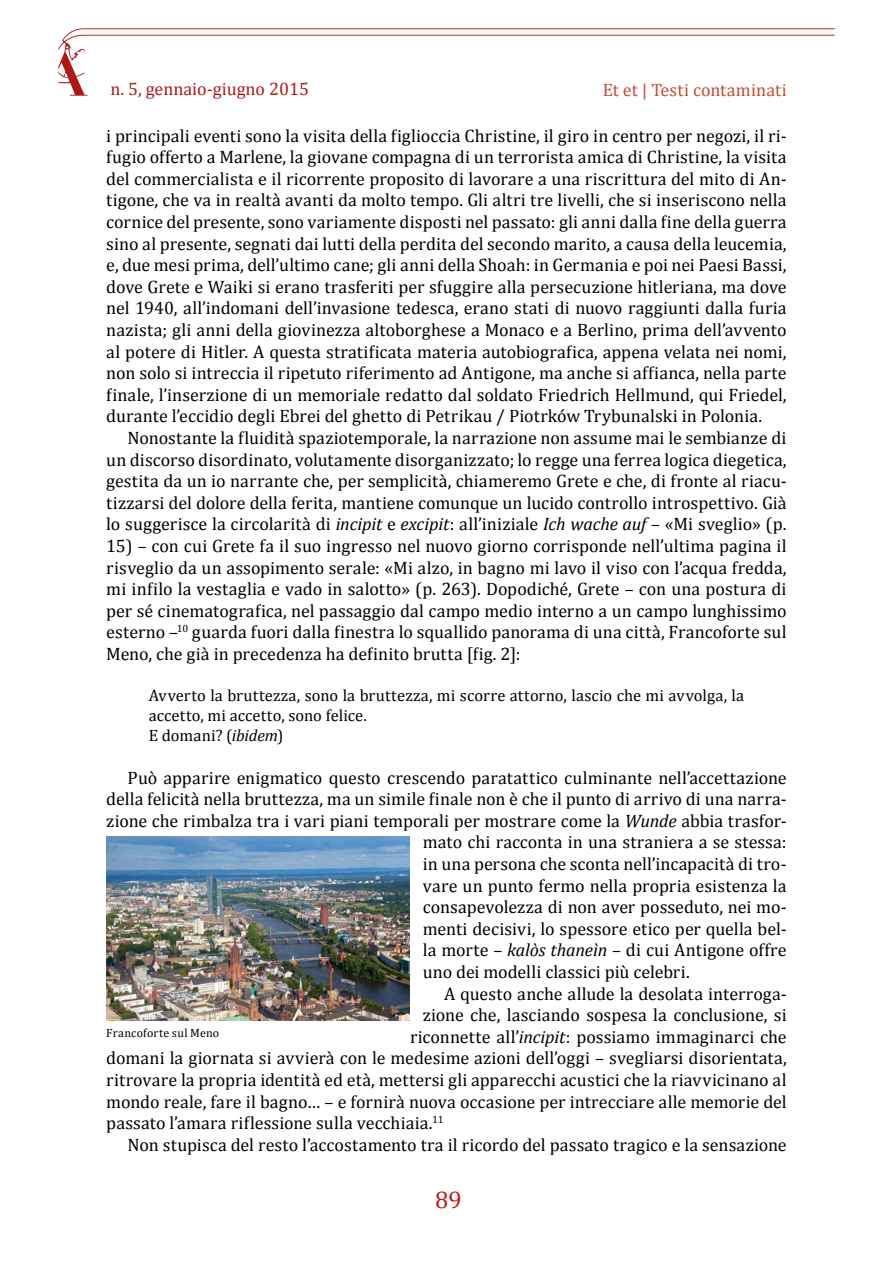
<style>
.page{position:relative;width:893px;height:1263px;background:#fff}
.page>*{position:absolute;margin:0;border:0;box-sizing:border-box;transform-origin:0 0}
.t1{font:24px "Cambria";color:#b91818}
.t2{font:18px/21.6px "Cambria";letter-spacing:.005em;color:#000;text-align:justify}
.t3{font:18px "Cambria";color:#ad1917}
.t4{font:18px "Cambria";letter-spacing:.005em;color:#c64a34}
.t5{font:16.5px/19.8px "Cambria";letter-spacing:.005em;color:#000}
.t6{font:12px "Cambria";letter-spacing:.02em;color:#000}
.s1{font-style:italic}
</style>
<div class="page">
<svg style="left:58px;top:28px;width:777px;height:68px"></svg>
<svg style="left:65px;top:73px;width:3px;height:4px"></svg>
<img style="left:106px;top:836px;width:304px;height:184px">
<p class="t3" style="left:110px;top:78px;width:200px">n. 5, gennaio-giugno 2015</p>
<p class="t4" style="left:603px;top:79px;width:185px">Et et | Testi contaminati</p>
<p class="t2" style="left:106px;top:125px;width:682px">i principali eventi sono la visita della figlioccia Christine, il giro in centro per negozi, il ri&shy;fugio offerto a Marlene, la giovane compagna di un terrorista amica di Christine, la visita del commercialista e il ricorrente proposito di lavorare a una riscrittura del mito di An&shy;tigone, che va in realtà avanti da molto tempo. Gli altri tre livelli, che si inseriscono nella cornice del presente, sono variamente disposti nel passato: gli anni dalla fine della guerra sino al presente, segnati dai lutti della perdita del secondo marito, a causa della leucemia, e, due mesi prima, dell’ultimo cane; gli anni della Shoah: in Germania e poi nei Paesi Bassi, dove Grete e Waiki si erano trasferiti per sfuggire alla persecuzione hitleriana, ma dove nel 1940, all’indomani dell’invasione tedesca, erano stati di nuovo raggiunti dalla furia nazista; gli anni della giovinezza altoborghese a Monaco e a Berlino, prima dell’avvento al potere di Hitler. A questa stratificata materia autobiografica, appena velata nei nomi, non solo si intreccia il ripetuto riferimento ad Antigone, ma anche si affianca, nella parte finale, l’inserzione di un memoriale redatto dal soldato Friedrich Hellmund, qui Friedel, durante l’eccidio degli Ebrei del ghetto di Petrikau / Piotrków Trybunalski in Polonia.</p>
<p class="t2" style="left:106px;top:427px;width:682px;text-indent:21px">Nonostante la fluidità spaziotemporale, la narrazione non assume mai le sembianze di un discorso disordinato, volutamente disorganizzato; lo regge una ferrea logica diegetica, gestita da un io narrante che, per semplicità, chiameremo Grete e che, di fronte al riacu&shy;tizzarsi del dolore della ferita, mantiene comunque un lucido controllo introspettivo. Già lo suggerisce la circolarità di <span class="s1">incipit</span> e <span class="s1">excipit</span>: all’iniziale <span class="s1">Ich wache auf</span> – «Mi sveglio» (p.</p>
<p class="t2" style="left:106px;top:535px;width:682px">15) – con cui Grete fa il suo ingresso nel nuovo giorno corrisponde nell’ultima pagina il risveglio da un assopimento serale: «Mi alzo, in bagno mi lavo il viso con l’acqua fredda, mi infilo la vestaglia e vado in salotto» (p. 263). Dopodiché, Grete – con una postura di per sé cinematografica, nel passaggio dal campo medio interno a un campo lunghissimo esterno –<sup>10</sup> guarda fuori dalla finestra lo squallido panorama di una città, Francoforte sul Meno, che già in precedenza ha definito brutta [fig. 2]:</p>
<p class="t5" style="left:149px;top:685px;width:597px">Avverto la bruttezza, sono la bruttezza, mi scorre attorno, lascio che mi avvolga, la accetto, mi accetto, sono felice.<br>E domani? (<span class="s1">ibidem</span>)</p>
<p class="t2" style="left:128px;top:766px;width:661px">Può apparire enigmatico questo crescendo paratattico culminante nell’accettazione</p>
<p class="t2" style="left:106px;top:788px;width:682px">della felicità nella bruttezza, ma un simile finale non è che il punto di arrivo di una narra-</p>
<p class="t2" style="left:106px;top:810px;width:682px">zione che rimbalza tra i vari piani temporali per mostrare come la <span class="s1">Wunde</span> abbia trasfor-</p>
<p class="t2" style="left:423px;top:831px;width:365px">mato chi racconta in una straniera a se stessa:</p>
<p class="t2" style="left:423px;top:853px;width:365px">in una persona che sconta nell’incapacità di tro-</p>
<p class="t2" style="left:423px;top:874px;width:365px">vare un punto fermo nella propria esistenza la</p>
<p class="t2" style="left:423px;top:896px;width:365px">consapevolezza di non aver posseduto, nei mo-</p>
<p class="t2" style="left:423px;top:918px;width:365px">menti decisivi, lo spessore etico per quella bel-</p>
<p class="t2" style="left:423px;top:939px;width:365px">la morte – <span class="s1">kalòs thaneìn</span> – di cui Antigone offre</p>
<p class="t2" style="left:423px;top:961px;width:268px">uno dei modelli classici più celebri.</p>
<p class="t2" style="left:444px;top:982px;width:344px">A questo anche allude la desolata interroga-</p>
<p class="t2" style="left:423px;top:1004px;width:365px">zione che, lasciando sospesa la conclusione, si</p>
<p class="t2" style="left:410px;top:1026px;width:378px">riconnette all’<span class="s1">incipit</span>: possiamo immaginarci che</p>
<p class="t2" style="left:106px;top:1047px;width:682px">domani la giornata si avvierà con le medesime azioni dell’oggi – svegliarsi disorientata,</p>
<p class="t2" style="left:106px;top:1069px;width:682px">ritrovare la propria identità ed età, mettersi gli apparecchi acustici che la riavvicinano al</p>
<p class="t2" style="left:106px;top:1090px;width:682px">mondo reale, fare il bagno… – e fornirà nuova occasione per intrecciare alle memorie del</p>
<p class="t2" style="left:106px;top:1112px;width:339px">passato l’amara riflessione sulla vecchiaia.<sup>11</sup></p>
<p class="t2" style="left:128px;top:1134px;width:661px">Non stupisca del resto l’accostamento tra il ricordo del passato tragico e la sensazione</p>
<p class="t6" style="left:106px;top:1025px;width:114px">Francoforte sul Meno</p>
<h1 class="t1" style="left:435px;top:1186px;width:28px">89</h1>
</div>
